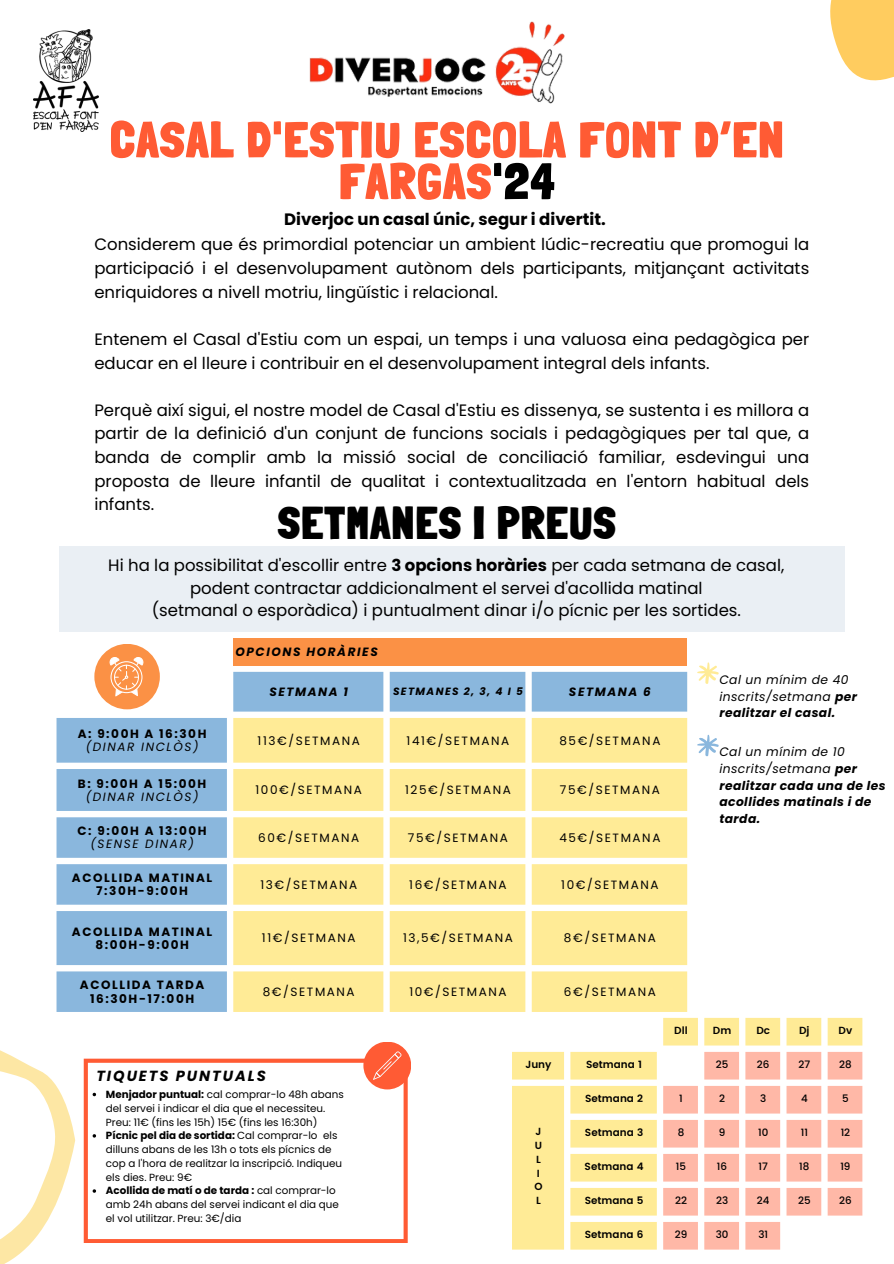
<style>
.page{position:relative;width:894px;height:1264px;background:#fff}
.page>*{position:absolute;margin:0;border:0;box-sizing:border-box;transform-origin:0 0}
.t1{font:900 50.25px/41.7px "Londrina Solid";letter-spacing:.035em;color:#ff5b34;text-align:center}
.t2{font:900 45px "Londrina Solid";letter-spacing:.035em;color:#000}
.t3{font:16.5px/23.7px "Poppins";color:#000;text-align:justify}
.t4{font:700 16.5px "Poppins";color:#000}
.t5{font:italic 700 14.7px "Poppins";letter-spacing:.13em;color:#000}
.t6{font:italic 700 12.3px/16.5px "Poppins";letter-spacing:.035em;color:#000}
.t7{font:italic 12.3px/16.5px "Poppins";letter-spacing:.035em;color:#000}
.t8{font:12px "Poppins";letter-spacing:.13em;color:#000}
.t9{font:700 12px/13.2px "Poppins";letter-spacing:.13em;color:#000;text-align:center}
.t10{font:italic 700 12px "Poppins";letter-spacing:.13em;color:#000}
.t11{font:italic 700 10.5px "Poppins";letter-spacing:.13em;color:#000}
.t12{font:10.35px/13.8px "Poppins";color:#000}
.t13{font:600 10.35px "Poppins";color:#000}
.t14{font:500 10.35px "Poppins";color:#000}
.s1{color:#000}
.s2{font-weight:700}
.s3{font-weight:400;font-style:italic}
.s4{font-weight:400}
</style>
<div class="page">
<svg style="left:830px;top:0;width:63px;height:81px;background:#ffd376"></svg>
<svg style="left:0;top:1050px;width:75px;height:213px"></svg>
<svg style="left:84px;top:1058px;width:323px;height:185px"></svg>
<div style="left:363px;top:1041px;width:48px;height:48px;background:#ff5b34;border-radius:50%"></div>
<svg style="left:373px;top:1051px;width:28px;height:28px"></svg>
<svg style="left:93px;top:1092px;width:3px;height:4px"></svg>
<svg style="left:512px;top:1017px;width:350px;height:232px;fill:#ffeb96"></svg>
<svg style="left:663px;top:1051px;width:199px;height:198px"></svg>
<img style="left:309px;top:21px;width:256px;height:83px">
<div style="left:59px;top:546px;width:785px;height:86px;background:#eaeff4"></div>
<svg style="left:697px;top:662px;width:22px;height:22px"></svg>
<svg style="left:697px;top:734px;width:22px;height:22px"></svg>
<div style="left:233px;top:638px;width:454px;height:27px;background:#fb9145"></div>
<svg style="left:56px;top:672px;width:631px;height:339px;fill:#8ab7dd"></svg>
<svg style="left:233px;top:718px;width:454px;height:293px;background:#ffeda4"></svg>
<div style="left:94px;top:644px;width:66px;height:65px;background:#fb9145;border-radius:50%"></div>
<svg style="left:109px;top:657px;width:35px;height:39px"></svg>
<img style="left:33px;top:30px;width:66px;height:101px">
<p class="t1" style="left:110px;top:118px;width:674px">CASAL D'ESTIU ESCOLA FONT D’EN<br>FARGAS<span class="s1">'24</span></p>
<p class="t4" style="left:284px;top:207px;width:323px">Diverjoc un casal únic, segur i divertit.</p>
<p class="t3" style="left:94px;top:233px;width:716px">Considerem que és primordial potenciar un ambient lúdic-recreatiu que promogui la participació i el desenvolupament autònom dels participants, mitjançant activitats enriquidores a nivell motriu, lingüístic i relacional.</p>
<p class="t3" style="left:94px;top:327px;width:716px">Entenem el Casal d'Estiu com un espai, un temps i una valuosa eina pedagògica per educar en el lleure i contribuir en el desenvolupament integral dels infants.</p>
<p class="t3" style="left:94px;top:398px;width:716px">Perquè així sigui, el nostre model de Casal d'Estiu es dissenya, se sustenta i es millora a partir de la definició d'un conjunt de funcions socials i pedagògiques per tal que, a banda de complir amb la missió social de conciliació familiar, esdevingui una proposta de lleure infantil de qualitat i contextualitzada en l'entorn habitual dels infants.</p>
<p class="t2" style="left:278px;top:496px;width:339px">SETMANES I PREUS</p>
<p class="t3" style="left:108px;top:554px;width:677px;line-height:22.5px;text-align:center">Hi ha la possibilitat d'escollir entre <span class="s2">3 opcions horàries</span> per cada setmana de casal, podent contractar addicionalment el servei d'acollida matinal<br>(setmanal o esporàdica) i puntualment dinar i/o pícnic per les sortides.</p>
<p class="t10" style="left:235px;top:644px;width:144px">OPCIONS HORÀRIES</p>
<p class="t10" style="left:269px;top:683px;width:80px">SETMANA 1</p>
<p class="t11" style="left:393px;top:684px;width:131px">SETMANES 2, 3, 4 I 5</p>
<p class="t10" style="left:568px;top:683px;width:83px">SETMANA 6</p>
<p class="t9" style="left:78px;top:727px;width:130px">A: 9:00H A 16:30H <span class="s3">(DINAR INCLÒS)</span></p>
<p class="t8" style="left:257px;top:732px;width:104px">113€/SETMANA</p>
<p class="t8" style="left:406px;top:732px;width:104px">141€/SETMANA</p>
<p class="t8" style="left:559px;top:732px;width:102px">85€/SETMANA</p>
<p class="t9" style="left:78px;top:777px;width:130px">B: 9:00H A 15:00H <span class="s3">(DINAR INCLÒS)</span></p>
<p class="t8" style="left:255px;top:781px;width:108px">100€/SETMANA</p>
<p class="t8" style="left:405px;top:781px;width:107px">125€/SETMANA</p>
<p class="t8" style="left:559px;top:781px;width:101px">75€/SETMANA</p>
<p class="t9" style="left:77px;top:824px;width:131px">C: 9:00H A 13:00H <span class="s3">(SENSE DINAR)</span></p>
<p class="t8" style="left:258px;top:829px;width:103px">60€/SETMANA</p>
<p class="t8" style="left:408px;top:829px;width:101px">75€/SETMANA</p>
<p class="t8" style="left:559px;top:829px;width:102px">45€/SETMANA</p>
<p class="t9" style="left:72px;top:871px;width:142px">ACOLLIDA MATINAL<br>7:30H-9:00H</p>
<p class="t8" style="left:260px;top:876px;width:98px">13€/SETMANA</p>
<p class="t8" style="left:409px;top:876px;width:99px">16€/SETMANA</p>
<p class="t8" style="left:561px;top:876px;width:99px">10€/SETMANA</p>
<p class="t9" style="left:72px;top:925px;width:142px">ACOLLIDA MATINAL<br>8:00H-9:00H</p>
<p class="t8" style="left:262px;top:929px;width:95px">11€/SETMANA</p>
<p class="t8" style="left:403px;top:929px;width:111px">13,5€/SETMANA</p>
<p class="t8" style="left:563px;top:929px;width:93px">8€/SETMANA</p>
<p class="t9" style="left:80px;top:978px;width:126px">ACOLLIDA TARDA<br>16:30H-17:00H</p>
<p class="t8" style="left:263px;top:983px;width:93px">8€/SETMANA</p>
<p class="t8" style="left:409px;top:983px;width:99px">10€/SETMANA</p>
<p class="t8" style="left:563px;top:983px;width:93px">6€/SETMANA</p>
<p class="t7" style="left:719px;top:671px;width:139px">Cal un mínim de 40 inscrits/setmana <span class="s2">per realitzar el casal.</span></p>
<p class="t6" style="left:719px;top:744px;width:168px"><span class="s4">Cal un mínim de 10 inscrits/setmana</span> per realitzar cada una de les acollides matinals i de tarda.</p>
<p class="t13" style="left:674px;top:1024px;width:15px">Dll</p>
<h4 class="t13" style="left:712px;top:1024px;width:20px">Dm</h4>
<h4 class="t13" style="left:756px;top:1024px;width:15px">Dc</h4>
<h4 class="t13" style="left:798px;top:1024px;width:12px">Dj</h4>
<h2 class="t13" style="left:838px;top:1024px;width:15px">Dv</h2>
<p class="t5" style="left:96px;top:1065px;width:171px">TIQUETS PUNTUALS</p>
<p class="t12" style="left:106px;top:1087px;width:239px"><span class="s2">Menjador puntual:</span> cal comprar-lo 48h abans del servei i indicar el dia que el necessiteu.<br>Preu: 11€ (fins les 15h) 15€ (fins les 16:30h)</p>
<h1 class="t12" style="left:106px;top:1128px;width:238px"><span class="s2">Pícnic pel dia de sortida:</span> Cal comprar-lo els dilluns abans de les 13h o tots els pícnics de cop a l'hora de realitzar la inscripció. Indiqueu els dies. Preu: 9€</h1>
<h3 class="t12" style="left:106px;top:1183px;width:234px"><span class="s2">Acollida de matí o de tarda :</span> cal comprar-lo amb 24h abans del servei indicant el dia que el vol utilitzar. Preu: 3€/dia</h3>
<p class="t13" style="left:525px;top:1058px;width:28px">Juny</p>
<p class="t13" style="left:586px;top:1058px;width:57px">Setmana 1</p>
<p class="t14" style="left:715px;top:1058px;width:14px">25</p>
<p class="t14" style="left:756px;top:1058px;width:14px">26</p>
<p class="t14" style="left:798px;top:1058px;width:13px">27</p>
<p class="t14" style="left:838px;top:1058px;width:14px">28</p>
<p class="t13" style="left:535px;top:1125px;width:7px">J</p>
<p class="t13" style="left:534px;top:1139px;width:9px">U</p>
<p class="t13" style="left:536px;top:1153px;width:6px">L</p>
<p class="t13" style="left:537px;top:1167px;width:5px">I</p>
<p class="t13" style="left:534px;top:1180px;width:10px">O</p>
<p class="t13" style="left:536px;top:1194px;width:6px">L</p>
<p class="t13" style="left:585px;top:1092px;width:59px">Setmana 2</p>
<p class="t14" style="left:679px;top:1092px;width:5px">1</p>
<p class="t14" style="left:719px;top:1092px;width:7px">2</p>
<p class="t14" style="left:760px;top:1092px;width:8px">3</p>
<p class="t14" style="left:800px;top:1092px;width:8px">4</p>
<p class="t14" style="left:841px;top:1092px;width:8px">5</p>
<p class="t13" style="left:584px;top:1126px;width:60px">Setmana 3</p>
<p class="t14" style="left:677px;top:1126px;width:8px">8</p>
<p class="t14" style="left:718px;top:1126px;width:8px">9</p>
<p class="t14" style="left:757px;top:1126px;width:12px">10</p>
<p class="t14" style="left:800px;top:1126px;width:9px">11</p>
<p class="t14" style="left:840px;top:1126px;width:11px">12</p>
<p class="t13" style="left:584px;top:1160px;width:60px">Setmana 4</p>
<p class="t14" style="left:675px;top:1160px;width:12px">15</p>
<p class="t14" style="left:716px;top:1160px;width:12px">16</p>
<p class="t14" style="left:758px;top:1160px;width:11px">17</p>
<p class="t14" style="left:799px;top:1160px;width:12px">18</p>
<p class="t14" style="left:840px;top:1160px;width:12px">19</p>
<p class="t13" style="left:584px;top:1194px;width:60px">Setmana 5</p>
<h4 class="t14" style="left:674px;top:1194px;width:13px">22</h4>
<h4 class="t14" style="left:715px;top:1194px;width:14px">23</h4>
<p class="t14" style="left:756px;top:1194px;width:14px">24</p>
<h5 class="t14" style="left:797px;top:1194px;width:14px">25</h5>
<p class="t14" style="left:838px;top:1194px;width:14px">26</p>
<p class="t13" style="left:584px;top:1228px;width:60px">Setmana 6</p>
<p class="t14" style="left:674px;top:1228px;width:14px">29</p>
<p class="t14" style="left:715px;top:1228px;width:14px">30</p>
<p class="t14" style="left:758px;top:1228px;width:11px">31</p>
</div>
